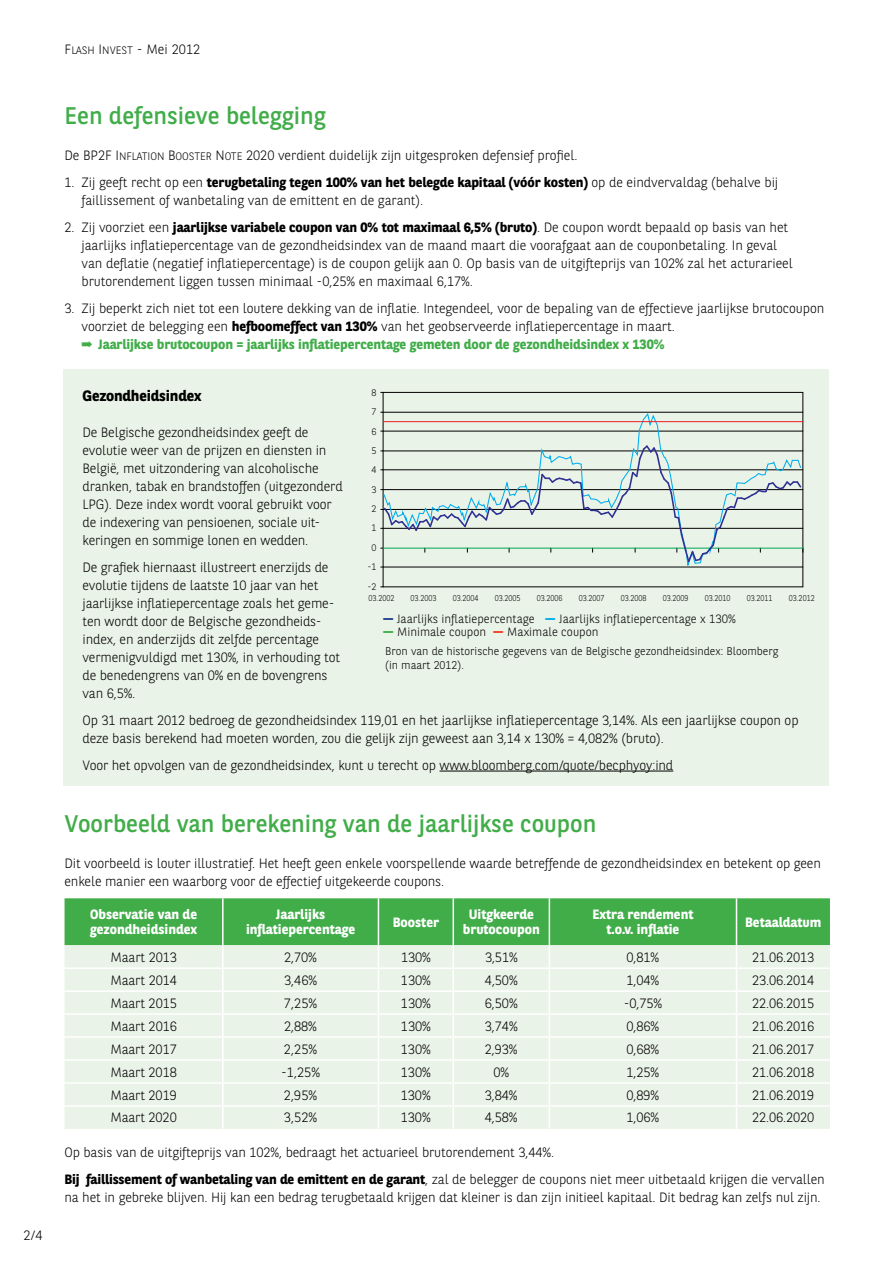
<style>
.page{position:relative;width:893px;height:1263px;background:#fff}
.page>*{position:absolute;margin:0;border:0;box-sizing:border-box;transform-origin:0 0}
.t1{font:24px "BNPP Sans";color:#41ad49}
.t2{font:700 15px "BNPP Sans";letter-spacing:-.01em;color:#000}
.t3{font:300 13.5px/18px "BNPP Sans";letter-spacing:-.01em;color:#000}
.t4{font:700 13.5px/15px "BNPP Sans";color:#fff;text-align:center}
.t5{font:300 12px "BNPP Sans";color:#000}
.t6{font:300 11.25px/13.5px "BNPP Sans";color:#000}
.t7{font:10.8px "BNPP Sans Light SC800";color:#000}
.t8{font:300 9.45px/19.4px "BNPP Sans";color:#000;text-align:center}
.t9{font:300 8.4px "BNPP Sans";color:#000;scale:.9 1}
.s1{font-size:13.5px}
.s2{font-family:"BNPP Sans";font-weight:300;font-size:13.5px}
.s3{font-family:"BNPP Sans Light SC800";font-weight:400}
.s4{font-family:"BNPP Sans Light SC800";font-weight:400;font-size:10.8px}
.s5{font-weight:700}
.s6{color:#41ad49}
.s7{font-weight:700;color:#41ad49}
.s8{font-weight:800;color:#25408f}
.s9{font-weight:800;color:#00aeef}
.s10{font-weight:800;color:#41ad49}
.s11{font-weight:800;color:#ef4123}
</style>
<div class="page">
<div style="left:64px;top:370px;width:765px;height:416px;background:#eaf3e7"></div>
<hr style="left:440px;top:771px;width:233px;height:1px;background:#000">
<hr style="left:383px;top:587px;width:420px;height:1px;background:#000">
<hr style="left:383px;top:431px;width:420px;height:1px;background:#000">
<hr style="left:383px;top:412px;width:420px;height:1px;background:#000">
<hr style="left:383px;top:392px;width:420px;height:1px;background:#000">
<hr style="left:383px;top:392px;width:1px;height:195px;background:#000">
<hr style="left:803px;top:392px;width:1px;height:195px;background:#000">
<svg style="left:383px;top:412px;width:419px;height:158px"></svg>
<svg style="left:381px;top:444px;width:423px;height:124px"></svg>
<hr style="left:383px;top:421px;width:420px;height:1px;background:#ed1d24">
<svg style="left:65px;top:898px;width:765px;height:231px;background:#c9e5c8"></svg>
<hr style="left:222px;top:898px;width:2px;height:47px;background:#fff">
<hr style="left:378px;top:898px;width:1px;height:47px;background:#fff">
<hr style="left:453px;top:898px;width:1px;height:47px;background:#fff">
<hr style="left:549px;top:898px;width:1px;height:47px;background:#fff">
<hr style="left:736px;top:898px;width:1px;height:47px;background:#fff">
<p class="t3" style="left:24px;top:1225px;width:20px">2/4</p>
<p class="t7" style="left:65px;top:43px;width:137px"><span class="s1">F</span> LASH <span class="s1">I</span>NVEST <span class="s2">- Mei 2012</span></p>
<h1 class="t1" style="left:65px;top:100px;width:263px">Een defensieve belegging</h1>
<p class="t3" style="left:65px;top:146px;width:514px">De BP2F <span class="s3">I</span><span class="s4">NFLATI ON</span> <span class="s3">B</span><span class="s4">OOSTER</span> <span class="s3">N</span> <span class="s4">OTE</span> 2020 verdient duidelijk zijn uitgesproken defensief profiel.</p>
<p class="t3" style="left:82px;top:173px;width:698px;text-indent:-17px">1. Zij geeft recht op een <span class="s5">terugbetaling tegen 100% van het belegde kapitaal (vóór kosten)</span> op de eindvervaldag (behalve bij faillissement of wanbetaling van de emittent en de garant).</p>
<p class="t3" style="left:82px;top:218px;width:713px;text-indent:-17px">2. Zij voorziet een <span class="s5">jaarlijkse variabele coupon van 0% tot maximaal 6,5% (bruto)</span>. De coupon wordt bepaald op basis van het jaarlijks inflatiepercentage van de gezondheidsindex van de maand maart die voorafgaat aan de couponbetaling. In geval van deflatie (negatief inflatiepercentage) is de coupon gelijk aan 0. Op basis van de uitgifteprijs van 102% zal het acturarieel brutorendement liggen tussen minimaal -0,25% en maximaal 6,17%.</p>
<p class="t3" style="left:82px;top:299px;width:744px;text-indent:-17px">3. Zij beperkt zich niet tot een loutere dekking van de inflatie. Integendeel, voor de bepaling van de effectieve jaarlijkse brutocoupon voorziet de belegging een <span class="s5">hefboomeffect van 130%</span> van het geobserveerde inflatiepercentage in maart.<br><span class="s6">➡</span> <span class="s7">Jaarlijkse brutocoupon = jaarlijks inflatiepercentage gemeten door de gezondheidsindex x 130%</span></p>
<p class="t8" style="left:367px;top:383px;width:11px">8<br>7<br>6<br>5<br>4<br>3<br>2<br>1<br>0 -1 -2</p>
<p class="t9" style="left:369px;top:592px;width:30px">03.2002</p>
<p class="t9" style="left:411px;top:592px;width:30px">03.2003</p>
<p class="t9" style="left:453px;top:592px;width:30px">03.2004</p>
<p class="t9" style="left:495px;top:592px;width:30px">03.2005</p>
<p class="t9" style="left:537px;top:592px;width:30px">03.2006</p>
<p class="t9" style="left:579px;top:592px;width:30px">03.2007</p>
<p class="t9" style="left:621px;top:592px;width:30px">03.2008</p>
<p class="t9" style="left:663px;top:592px;width:30px">03.2009</p>
<p class="t9" style="left:705px;top:592px;width:30px">03.2010</p>
<p class="t9" style="left:747px;top:592px;width:30px">03.2011</p>
<p class="t9" style="left:789px;top:592px;width:30px">03.2012</p>
<p class="t2" style="left:82px;top:385px;width:121px">Gezondheidsindex</p>
<p class="t3" style="left:82px;top:422px;width:262px">De Belgische gezondheidsindex geeft de evolutie weer van de prijzen en diensten in België, met uitzondering van alcoholische dranken, tabak en brandstoffen (uitgezonderd LPG). Deze index wordt vooral gebruikt voor de indexering van pensioenen, sociale uit&shy;keringen en sommige lonen en wedden.</p>
<p class="t3" style="left:82px;top:557px;width:259px">De grafiek hiernaast illustreert enerzijds de evolutie tijdens de laatste 10 jaar van het jaarlijkse inflatiepercentage zoals het geme&shy;ten wordt door de Belgische gezondheids&shy;index, en anderzijds dit zelfde percentage vermenigvuldigd met 130%, in verhouding tot de benedengrens van 0% en de bovengrens van 6,5%.</p>
<p class="t3" style="left:82px;top:710px;width:718px">Op 31 maart 2012 bedroeg de gezondheidsindex 119,01 en het jaarlijkse inflatiepercentage 3,14%. Als een jaarlijkse coupon op deze basis berekend had moeten worden, zou die gelijk zijn geweest aan 3,14 x 130% = 4,082% (bruto).</p>
<p class="t3" style="left:82px;top:755px;width:592px">Voor het opvolgen van de gezondheidsindex, kunt u terecht op www.bloomberg.com/quote/becphyoy:ind</p>
<p class="t5" style="left:383px;top:611px;width:355px"><span class="s8">—</span> Jaarlijks inflatiepercentage <span class="s9">—</span> Jaarlijks inflatiepercentage x 130%</p>
<p class="t5" style="left:383px;top:624px;width:217px"><span class="s10">—</span> Minimale coupon <span class="s11">—</span> Maximale coupon</p>
<p class="t6" style="left:385px;top:644px;width:395px">Bron van de historische gegevens van de Belgische gezondheidsindex: Bloomberg (in maart 2012).</p>
<h1 class="t1" style="left:65px;top:807px;width:533px">Voorbeeld van berekening van de jaarlijkse coupon</h1>
<p class="t3" style="left:65px;top:853px;width:758px">Dit voorbeeld is louter illustratief. Het heeft geen enkele voorspellende waarde betreffende de gezondheidsindex en betekent op geen enkele manier een waarborg voor de effectief uitgekeerde coupons.</p>
<p class="t4" style="left:90px;top:907px;width:109px;text-align:left">Observatie van de gezondheidsindex</p>
<p class="t4" style="left:246px;top:907px;width:111px">Jaarlijks inflatiepercentage</p>
<p class="t4" style="left:393px;top:914px;width:48px">Booster</p>
<p class="t4" style="left:463px;top:907px;width:78px">Uitgkeerde brutocoupon</p>
<p class="t4" style="left:592px;top:907px;width:103px">Extra rendement t.o.v. inflatie</p>
<p class="t4" style="left:745px;top:914px;width:78px">Betaaldatum</p>
<p class="t3" style="left:110px;top:947px;width:68px">Maart 2013</p>
<p class="t3" style="left:284px;top:947px;width:34px">2,70%</p>
<p class="t3" style="left:401px;top:947px;width:31px">130%</p>
<p class="t3" style="left:485px;top:947px;width:34px">3,51%</p>
<p class="t3" style="left:627px;top:947px;width:34px">0,81%</p>
<p class="t3" style="left:752px;top:947px;width:64px">21.06.2013</p>
<p class="t3" style="left:110px;top:970px;width:68px">Maart 2014</p>
<p class="t3" style="left:284px;top:970px;width:35px">3,46%</p>
<p class="t3" style="left:401px;top:970px;width:31px">130%</p>
<p class="t3" style="left:485px;top:970px;width:34px">4,50%</p>
<p class="t3" style="left:627px;top:970px;width:34px">1,04%</p>
<p class="t3" style="left:752px;top:970px;width:64px">23.06.2014</p>
<p class="t3" style="left:110px;top:993px;width:68px">Maart 2015</p>
<p class="t3" style="left:284px;top:993px;width:35px">7,25%</p>
<p class="t3" style="left:401px;top:993px;width:31px">130%</p>
<p class="t3" style="left:485px;top:993px;width:34px">6,50%</p>
<p class="t3" style="left:624px;top:993px;width:40px">-0,75%</p>
<p class="t3" style="left:752px;top:993px;width:64px">22.06.2015</p>
<p class="t3" style="left:110px;top:1016px;width:68px">Maart 2016</p>
<p class="t3" style="left:284px;top:1016px;width:34px">2,88%</p>
<p class="t3" style="left:401px;top:1016px;width:31px">130%</p>
<p class="t3" style="left:485px;top:1016px;width:34px">3,74%</p>
<p class="t3" style="left:627px;top:1016px;width:34px">0,86%</p>
<p class="t3" style="left:752px;top:1016px;width:64px">21.06.2016</p>
<p class="t3" style="left:110px;top:1039px;width:68px">Maart 2017</p>
<p class="t3" style="left:284px;top:1039px;width:35px">2,25%</p>
<p class="t3" style="left:401px;top:1039px;width:31px">130%</p>
<p class="t3" style="left:485px;top:1039px;width:34px">2,93%</p>
<p class="t3" style="left:627px;top:1039px;width:34px">0,68%</p>
<p class="t3" style="left:752px;top:1039px;width:64px">21.06.2017</p>
<p class="t3" style="left:110px;top:1062px;width:68px">Maart 2018</p>
<p class="t3" style="left:281px;top:1062px;width:41px">-1,25%</p>
<p class="t3" style="left:401px;top:1062px;width:31px">130%</p>
<p class="t3" style="left:493px;top:1062px;width:17px">0%</p>
<p class="t3" style="left:627px;top:1062px;width:34px">1,25%</p>
<p class="t3" style="left:752px;top:1062px;width:64px">21.06.2018</p>
<p class="t3" style="left:110px;top:1085px;width:68px">Maart 2019</p>
<p class="t3" style="left:284px;top:1085px;width:35px">2,95%</p>
<p class="t3" style="left:401px;top:1085px;width:31px">130%</p>
<p class="t3" style="left:485px;top:1085px;width:34px">3,84%</p>
<p class="t3" style="left:626px;top:1085px;width:34px">0,89%</p>
<p class="t3" style="left:752px;top:1085px;width:64px">21.06.2019</p>
<p class="t3" style="left:110px;top:1108px;width:68px">Maart 2020</p>
<p class="t3" style="left:284px;top:1108px;width:35px">3,52%</p>
<p class="t3" style="left:401px;top:1108px;width:31px">130%</p>
<p class="t3" style="left:485px;top:1108px;width:34px">4,58%</p>
<p class="t3" style="left:626px;top:1108px;width:34px">1,06%</p>
<p class="t3" style="left:752px;top:1108px;width:64px">22.06.2020</p>
<p class="t3" style="left:65px;top:1138px;width:762px;line-height:27px">Op basis van de uitgifteprijs van 102%, bedraagt het actuarieel brutorendement 3,44%.<br><span class="s5">Bij faillissement of wanbetaling van de emittent en de garant</span>, zal de belegger de coupons niet meer uitbetaald krijgen die vervallen</p>
<p class="t3" style="left:65px;top:1187px;width:758px">na het in gebreke blijven. Hij kan een bedrag terugbetaald krijgen dat kleiner is dan zijn initieel kapitaal. Dit bedrag kan zelfs nul zijn.</p>
</div>
